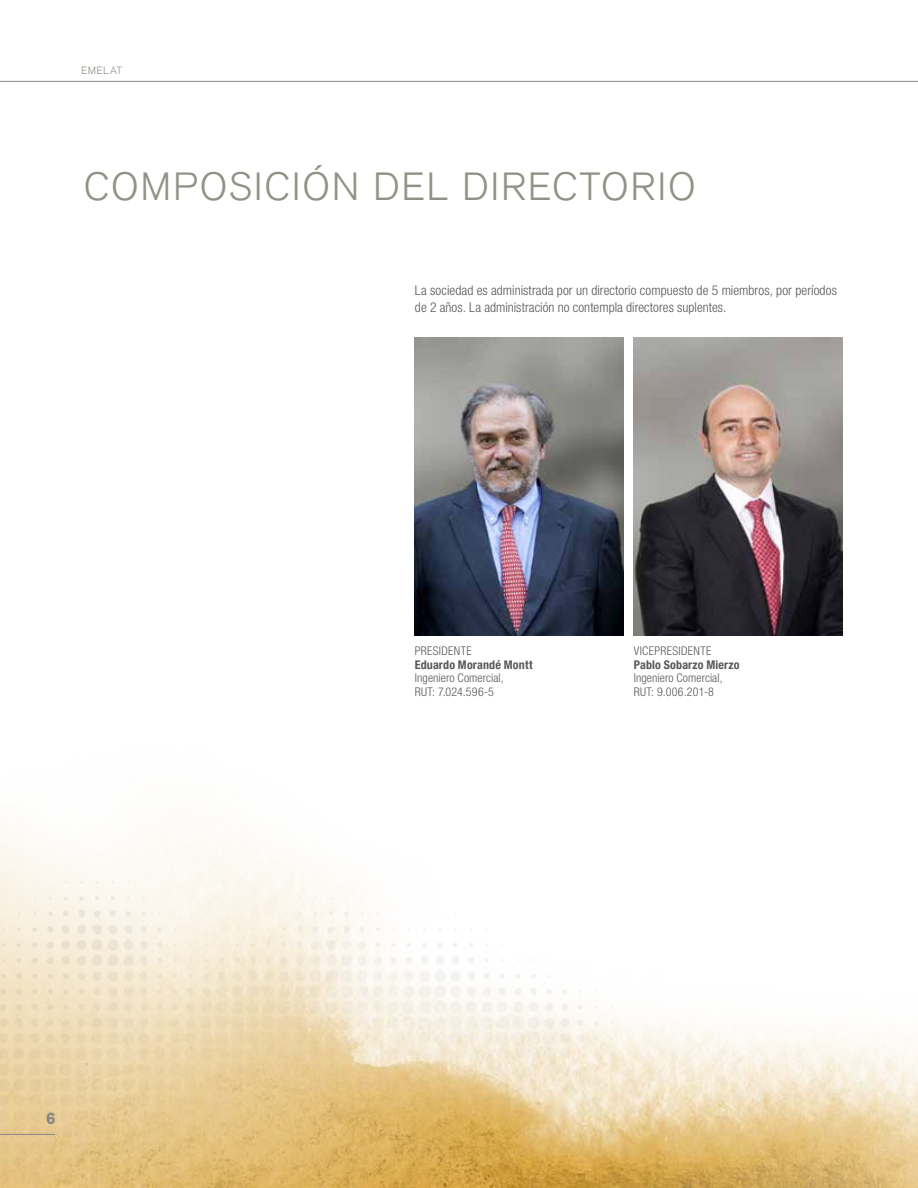
<style>
.page{position:relative;width:918px;height:1188px;background:#fff}
.page>*{position:absolute;margin:0;border:0;box-sizing:border-box;transform-origin:0 0}
.t1{font:300 39px "Akzidenz Grotesk BQ";letter-spacing:.045em;color:#929186}
.t2{font:700 16.5px "Akzidenz Grotesk BQ";color:#878787}
.t3{font:300 condensed 13.5px/17.2px "Helvetica Neue LT Pro";letter-spacing:.005em;color:#575756}
.t4{font:300 condensed 12px/13.5px "Helvetica Neue LT Pro";letter-spacing:.02em;color:#575756}
.t5{font:700 condensed 12px "Helvetica Neue LT Pro";letter-spacing:.015em;color:#575756}
.t6{font:300 10.5px "Akzidenz Grotesk BQ";letter-spacing:.04em;color:#929186}
</style>
<div class="page">
<img style="left:0;top:828px;width:918px;height:360px">
<img style="left:634px;top:338px;width:208px;height:297px">
<img style="left:415px;top:338px;width:208px;height:297px">
<hr style="left:0;top:81px;width:918px;height:1px;background:#878787">
<hr style="left:0;top:1134px;width:55px;height:1px;background:#878787">
<p class="t6" style="left:81px;top:65px;width:43px">EMELAT</p>
<h1 class="t1" style="left:84px;top:165px;width:613px">COMPOSICIÓN DEL DIRECTORIO</h1>
<p class="t3" style="left:415px;top:281px;width:423px">La sociedad es administrada por un directorio compuesto de 5 miembros, por períodos de 2 años. La administración no contempla directores suplentes.</p>
<p class="t4" style="left:415px;top:644px;width:59px">PRESIDENTE</p>
<p class="t5" style="left:415px;top:657px;width:119px">Eduardo Morandé Montt</p>
<p class="t4" style="left:415px;top:671px;width:90px">Ingeniero Comercial,<br>RUT: 7.024.596-5</p>
<p class="t4" style="left:634px;top:644px;width:79px">VICEPRESIDENTE</p>
<p class="t5" style="left:634px;top:657px;width:107px">Pablo Sobarzo Mierzo</p>
<p class="t4" style="left:634px;top:671px;width:90px">Ingeniero Comercial,<br>RUT: 9.006.201-8</p>
<p class="t2" style="left:46px;top:1109px;width:11px">6</p>
</div>
